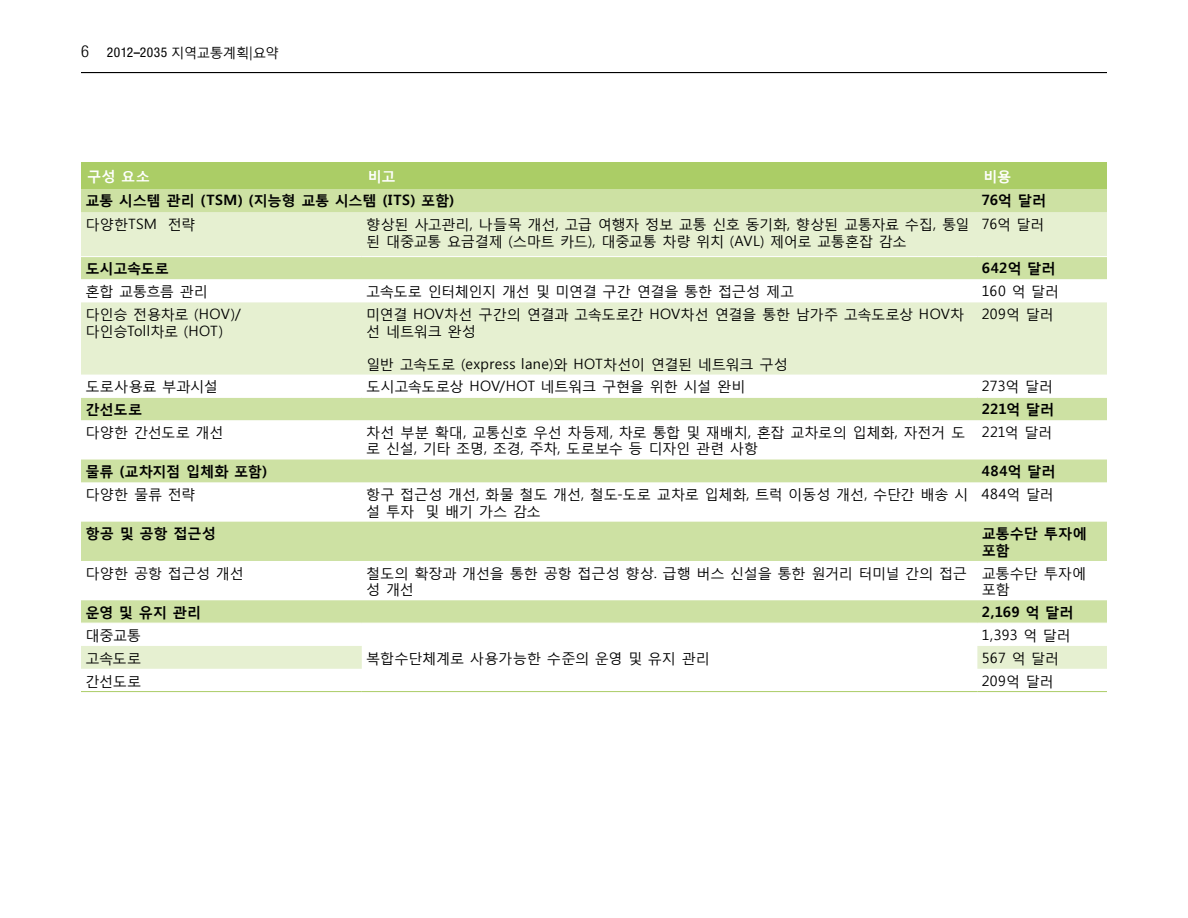
<style>
.page{position:relative;width:1188px;height:918px;background:#fff}
.page>*{position:absolute;margin:0;border:0;box-sizing:border-box;transform-origin:0 0}
.t1{font:14.25px/16.5px "Malgun Gothic";letter-spacing:-.025em;color:#000}
.t2{font:700 14.25px/16.5px "Malgun Gothic";letter-spacing:-.005em;color:#000}
.t3{font:14.25px "Malgun Gothic";letter-spacing:.015em;color:#000}
.t4{font:14.25px "Malgun Gothic";letter-spacing:-.005em;color:#000}
.t5{font:700 14.25px "Malgun Gothic";letter-spacing:-.01em;color:#fff}
.t6{font:14.25px "Malgun Gothic";letter-spacing:.005em;color:#000}
.t7{font:13.5px "Malgun Gothic";letter-spacing:-.035em;color:#000}
.s1{font-family:"Helvetica Neue LT Std";font-weight:300;font-stretch:condensed;font-size:16.5px}
.s2{font-family:"Helvetica Neue LT Std";font-stretch:condensed}
.s3{font-family:"Helvetica Neue LT Std";font-weight:500;font-stretch:condensed}
</style>
<div class="page">
<hr style="left:81px;top:72px;width:1026px;height:1px;background:#000">
<div style="left:81px;top:162px;width:1026px;height:27px;background:#abcd66"></div>
<div style="left:81px;top:189px;width:1026px;height:24px;background:#cde1a3"></div>
<svg style="left:81px;top:213px;width:1026px;height:456px"></svg>
<svg style="left:81px;top:279px;width:1026px;height:23px"></svg>
<hr style="left:362px;top:691px;width:615px;height:1px;background:#abcd66">
<hr style="left:81px;top:256px;width:281px;height:1px;background:#fff">
<hr style="left:362px;top:256px;width:615px;height:1px;background:#fff">
<hr style="left:977px;top:256px;width:130px;height:1px;background:#fff">
<hr style="left:81px;top:397px;width:281px;height:1px;background:#fff">
<hr style="left:362px;top:397px;width:615px;height:1px;background:#fff">
<hr style="left:977px;top:397px;width:130px;height:1px;background:#fff">
<hr style="left:81px;top:623px;width:281px;height:1px;background:#fff">
<hr style="left:362px;top:623px;width:615px;height:1px;background:#fff">
<hr style="left:977px;top:623px;width:130px;height:1px;background:#fff">
<hr style="left:81px;top:691px;width:281px;height:1px;background:#abcd66">
<hr style="left:977px;top:691px;width:130px;height:1px;background:#abcd66">
<p class="t7" style="left:81px;top:44px;width:199px"><span class="s1">6</span> <span class="s2">2012</span><span class="s3">–</span><span class="s2">2035</span> 지역교통계획|요약</p>
<p class="t5" style="left:87px;top:167px;width:64px">구성 요소</p>
<p class="t5" style="left:368px;top:167px;width:30px">비고</p>
<p class="t5" style="left:983px;top:167px;width:30px">비용</p>
<p class="t2" style="left:85px;top:192px;width:370px">교통 시스템 관리 (TSM) (지능형 교통 시스템 (ITS) 포함)</p>
<p class="t2" style="left:982px;top:192px;width:66px">76억 달러</p>
<p class="t6" style="left:85px;top:216px;width:112px">다양한TSM 전략</p>
<p class="t1" style="left:366px;top:216px;width:605px">향상된 사고관리, 나들목 개선, 고급 여행자 정보 교통 신호 동기화, 향상된 교통자료 수집, 통일 된 대중교통 요금결제 (스마트 카드), 대중교통 차량 위치 (AVL) 제어로 교통혼잡 감소</p>
<p class="t1" style="left:982px;top:216px;width:64px">76억 달러</p>
<p class="t2" style="left:85px;top:260px;width:85px">도시고속도로</p>
<p class="t2" style="left:982px;top:260px;width:75px">642억 달러</p>
<p class="t1" style="left:85px;top:283px;width:124px">혼합 교통흐름 관리</p>
<p class="t1" style="left:366px;top:283px;width:430px">고속도로 인터체인지 개선 및 미연결 구간 연결을 통한 접근성 제고</p>
<p class="t1" style="left:982px;top:283px;width:79px">160 억 달러</p>
<p class="t1" style="left:85px;top:306px;width:157px">다인승 전용차로 (HOV)/ 다인승Toll차로 (HOT)</p>
<p class="t1" style="left:366px;top:306px;width:600px">미연결 HOV차선 구간의 연결과 고속도로간 HOV차선 연결을 통한 남가주 고속도로상 HOV차 선 네트워크 완성</p>
<p class="t3" style="left:366px;top:355px;width:423px">일반 고속도로 (express lane)와 HOT차선이 연결된 네트워크 구성</p>
<p class="t1" style="left:982px;top:306px;width:73px">209억 달러</p>
<p class="t4" style="left:85px;top:378px;width:134px">도로사용료 부과시설</p>
<p class="t1" style="left:366px;top:378px;width:381px">도시고속도로상 HOV/HOT 네트워크 구현을 위한 시설 완비</p>
<p class="t1" style="left:982px;top:378px;width:73px">273억 달러</p>
<p class="t2" style="left:85px;top:401px;width:58px">간선도로</p>
<p class="t2" style="left:982px;top:401px;width:74px">221억 달러</p>
<p class="t1" style="left:85px;top:424px;width:140px">다양한 간선도로 개선</p>
<p class="t1" style="left:366px;top:424px;width:601px">차선 부분 확대, 교통신호 우선 차등제, 차로 통합 및 재배치, 혼잡 교차로의 입체화, 자전거 도 로 신설, 기타 조명, 조경, 주차, 도로보수 등 디자인 관련 사항</p>
<p class="t1" style="left:982px;top:424px;width:72px">221억 달러</p>
<p class="t2" style="left:85px;top:463px;width:183px">물류 (교차지점 입체화 포함)</p>
<p class="t2" style="left:982px;top:463px;width:75px">484억 달러</p>
<p class="t1" style="left:85px;top:486px;width:112px">다양한 물류 전략</p>
<p class="t1" style="left:366px;top:486px;width:604px">항구 접근성 개선, 화물 철도 개선, 철도-도로 교차로 입체화, 트럭 이동성 개선, 수단간 배송 시 설 투자 및 배기 가스 감소</p>
<p class="t1" style="left:982px;top:486px;width:73px">484억 달러</p>
<p class="t2" style="left:85px;top:525px;width:132px">항공 및 공항 접근성</p>
<p class="t2" style="left:982px;top:525px;width:107px">교통수단 투자에 포함</p>
<p class="t4" style="left:85px;top:564px;width:160px">다양한 공항 접근성 개선</p>
<p class="t1" style="left:366px;top:565px;width:602px">철도의 확장과 개선을 통한 공항 접근성 향상. 급행 버스 신설을 통한 원거리 터미널 간의 접근 성 개선</p>
<p class="t1" style="left:982px;top:565px;width:106px">교통수단 투자에 포함</p>
<p class="t2" style="left:85px;top:604px;width:117px">운영 및 유지 관리</p>
<p class="t2" style="left:982px;top:604px;width:93px">2,169 억 달러</p>
<p class="t1" style="left:85px;top:627px;width:57px">대중교통</p>
<p class="t1" style="left:366px;top:650px;width:345px">복합수단체계로 사용가능한 수준의 운영 및 유지 관리</p>
<p class="t1" style="left:982px;top:627px;width:90px">1,393 억 달러</p>
<p class="t1" style="left:85px;top:650px;width:57px">고속도로</p>
<p class="t1" style="left:982px;top:650px;width:79px">567 억 달러</p>
<p class="t1" style="left:85px;top:672px;width:58px">간선도로</p>
<p class="t1" style="left:982px;top:672px;width:73px">209억 달러</p>
</div>
